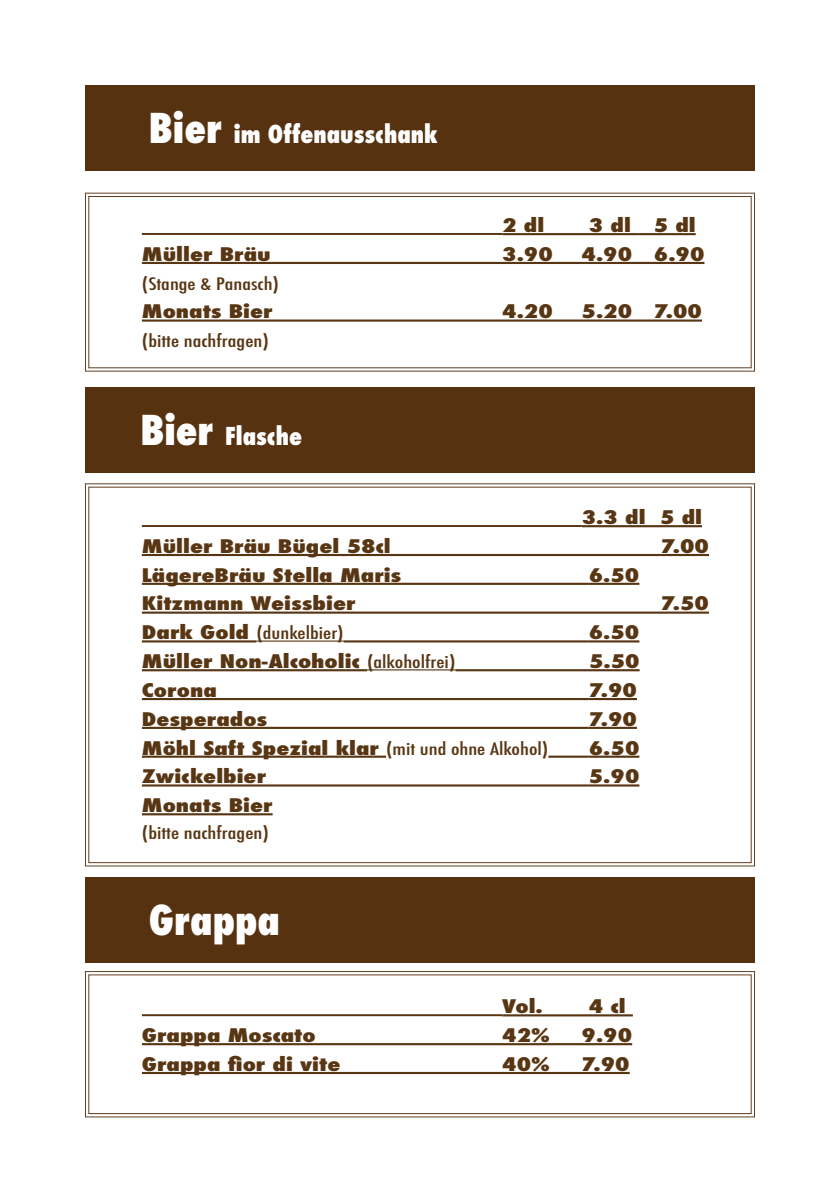
<style>
.page{position:relative;width:840px;height:1191px;background:#fff}
.page>*{position:absolute;margin:0;border:0;box-sizing:border-box;transform-origin:0 0}
.t1{font:800 condensed 40px "Futura";color:#fff}
.t2{font:800 condensed 24px "Futura";color:#fff}
.t3{font:800 condensed 18.2px "Futura";color:#583613;scale:1.32 1}
.t4{font:500 condensed 16.8px "Futura";color:#583613;scale:1.32 1}
.s1{font-size:40px}
.s2{font-weight:800;font-size:18.2px}
.s3{font-weight:500;font-size:16.8px}
</style>
<div class="page">
<div style="left:85px;top:85px;width:669px;height:85px;background:#573210"></div>
<svg style="left:85px;top:483px;width:669px;height:383px"></svg>
<svg style="left:85px;top:192px;width:669px;height:180px"></svg>
<div style="left:88px;top:196px;width:663px;height:172px;border:1px solid #583315"></div>
<div style="left:85px;top:388px;width:669px;height:85px;background:#573210"></div>
<hr style="left:142px;top:233px;width:360px;height:2px;background:#583613">
<hr style="left:502px;top:233px;width:135px;height:2px;background:#583613">
<hr style="left:637px;top:233px;width:58px;height:2px;background:#583613">
<hr style="left:142px;top:262px;width:562px;height:2px;background:#583613">
<hr style="left:142px;top:319px;width:559px;height:3px;background:#583613">
<hr style="left:142px;top:525px;width:439px;height:2px;background:#583613">
<hr style="left:581px;top:525px;width:120px;height:2px;background:#583613">
<hr style="left:142px;top:554px;width:518px;height:2px;background:#583613">
<hr style="left:660px;top:554px;width:48px;height:2px;background:#583613">
<hr style="left:142px;top:583px;width:446px;height:2px;background:#583613">
<hr style="left:588px;top:583px;width:51px;height:2px;background:#583613">
<hr style="left:142px;top:611px;width:566px;height:2px;background:#583613">
<hr style="left:142px;top:640px;width:114px;height:2px;background:#583613">
<hr style="left:256px;top:640px;width:87px;height:1px;background:#583613">
<hr style="left:343px;top:640px;width:245px;height:2px;background:#583613">
<hr style="left:588px;top:640px;width:51px;height:2px;background:#583613">
<hr style="left:142px;top:669px;width:225px;height:2px;background:#583613">
<hr style="left:367px;top:669px;width:88px;height:1px;background:#583613">
<hr style="left:455px;top:669px;width:184px;height:2px;background:#583613">
<hr style="left:142px;top:698px;width:446px;height:2px;background:#583613">
<hr style="left:588px;top:698px;width:48px;height:2px;background:#583613">
<hr style="left:142px;top:727px;width:446px;height:2px;background:#583613">
<hr style="left:588px;top:727px;width:48px;height:2px;background:#583613">
<hr style="left:142px;top:755px;width:244px;height:2px;background:#583613">
<hr style="left:548px;top:755px;width:40px;height:2px;background:#583613">
<hr style="left:588px;top:755px;width:51px;height:2px;background:#583613">
<hr style="left:142px;top:784px;width:446px;height:2px;background:#583613">
<hr style="left:588px;top:784px;width:51px;height:2px;background:#583613">
<hr style="left:142px;top:813px;width:130px;height:2px;background:#583613">
<div style="left:85px;top:877px;width:669px;height:85px;background:#573210"></div>
<svg style="left:85px;top:971px;width:669px;height:146px"></svg>
<div style="left:88px;top:974px;width:663px;height:140px;border:1px solid #583315"></div>
<hr style="left:142px;top:1014px;width:360px;height:2px;background:#583613">
<hr style="left:502px;top:1014px;width:130px;height:2px;background:#583613">
<hr style="left:142px;top:1043px;width:489px;height:2px;background:#583613">
<hr style="left:142px;top:1072px;width:487px;height:2px;background:#583613">
<h2 class="t2" style="left:149px;top:117px;width:290px"><span class="s1">Bier</span> im Offenausschank</h2>
<p class="t3" style="left:502px;top:213px;width:33px">2 dl</p>
<p class="t3" style="left:588px;top:213px;width:82px">3 dl 5 dl</p>
<p class="t3" style="left:142px;top:242px;width:99px">Müller Bräu</p>
<p class="t3" style="left:502px;top:242px;width:40px">3.90</p>
<p class="t3" style="left:581px;top:242px;width:95px">4.90 6.90</p>
<p class="t4" style="left:142px;top:273px;width:105px">(Stange &amp; Panasch)</p>
<p class="t3" style="left:142px;top:299px;width:100px">Monats Bier</p>
<p class="t3" style="left:502px;top:299px;width:40px">4.20</p>
<p class="t3" style="left:581px;top:299px;width:93px">5.20 7.00</p>
<p class="t4" style="left:142px;top:330px;width:98px">(bitte nachfragen)</p>
<h2 class="t2" style="left:140px;top:420px;width:163px"><span class="s1">Bier</span> Flasche</h2>
<p class="t3" style="left:581px;top:505px;width:93px">3.3 dl 5 dl</p>
<p class="t3" style="left:142px;top:534px;width:190px">Müller Bräu Bügel 58cl</p>
<p class="t3" style="left:660px;top:534px;width:38px">7.00</p>
<p class="t3" style="left:142px;top:562px;width:198px">LägereBräu Stella Maris</p>
<p class="t3" style="left:588px;top:562px;width:40px">6.50</p>
<p class="t3" style="left:142px;top:591px;width:163px">Kitzmann Weissbier</p>
<p class="t3" style="left:660px;top:591px;width:38px">7.50</p>
<p class="t4" style="left:142px;top:622px;width:154px"><span class="s2">Dark Gold</span> (dunkelbier)</p>
<p class="t3" style="left:588px;top:620px;width:40px">6.50</p>
<p class="t3" style="left:142px;top:649px;width:239px">Müller Non-Alcoholic <span class="s3">(alkoholfrei)</span></p>
<p class="t3" style="left:588px;top:649px;width:40px">5.50</p>
<p class="t3" style="left:142px;top:678px;width:58px">Corona</p>
<p class="t3" style="left:588px;top:678px;width:38px">7.90</p>
<p class="t3" style="left:142px;top:706px;width:96px">Desperados</p>
<p class="t3" style="left:588px;top:706px;width:38px">7.90</p>
<p class="t3" style="left:142px;top:735px;width:309px">Möhl Saft Spezial klar <span class="s3">(mit und ohne Alkohol)</span></p>
<p class="t3" style="left:588px;top:735px;width:40px">6.50</p>
<p class="t3" style="left:142px;top:764px;width:95px">Zwickelbier</p>
<p class="t3" style="left:588px;top:764px;width:40px">5.90</p>
<p class="t3" style="left:142px;top:793px;width:100px">Monats Bier</p>
<p class="t4" style="left:142px;top:821px;width:98px">(bitte nachfragen)</p>
<h1 class="t1" style="left:149px;top:893px;width:132px">Grappa</h1>
<p class="t3" style="left:502px;top:994px;width:32px">Vol.</p>
<p class="t3" style="left:588px;top:994px;width:29px">4 cl</p>
<p class="t3" style="left:142px;top:1023px;width:133px">Grappa Moscato</p>
<p class="t3" style="left:502px;top:1023px;width:38px">42%</p>
<p class="t3" style="left:581px;top:1023px;width:40px">9.90</p>
<p class="t3" style="left:142px;top:1051px;width:152px">Grappa fior di vite</p>
<p class="t3" style="left:502px;top:1051px;width:38px">40%</p>
<p class="t3" style="left:581px;top:1051px;width:38px">7.90</p>
</div>
